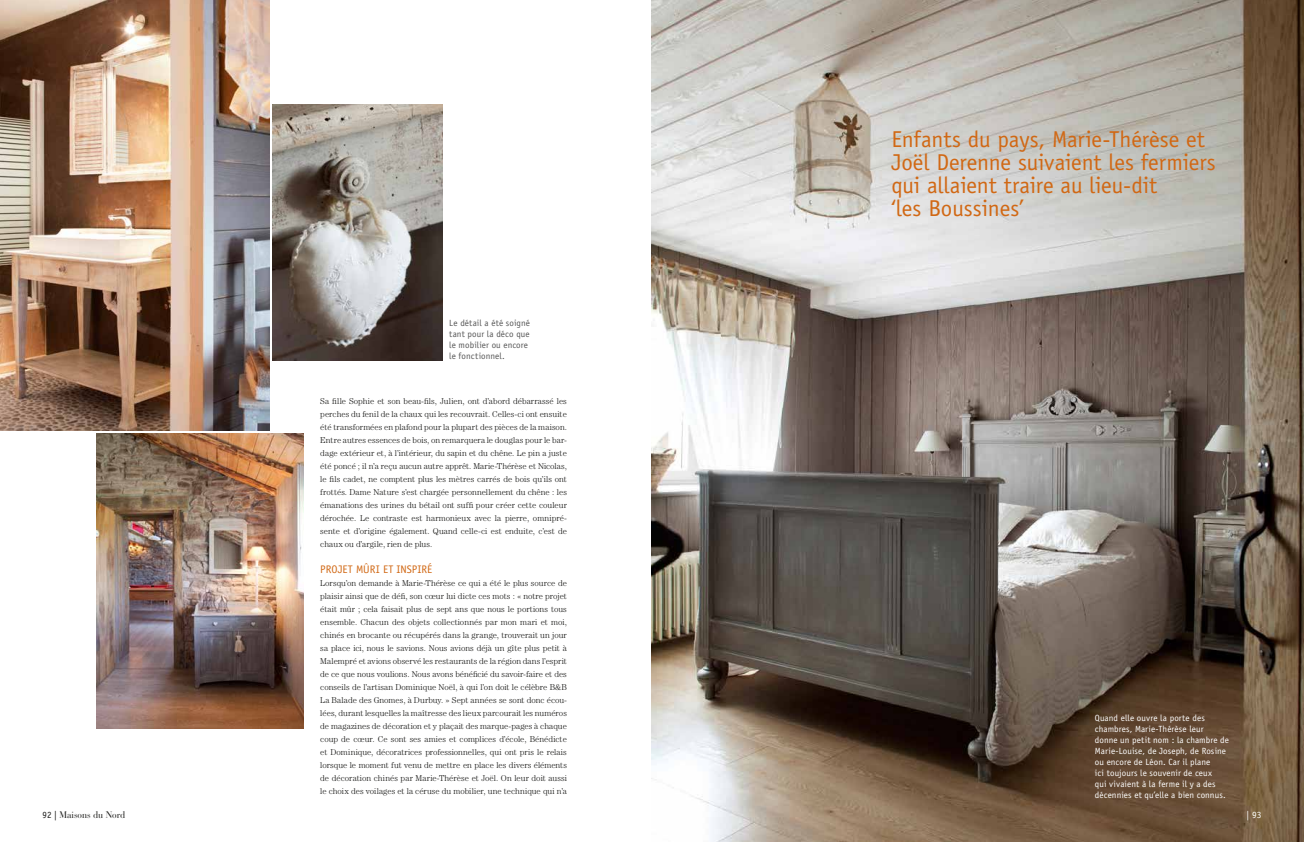
<style>
.page{position:relative;width:1304px;height:842px;background:#fff}
.page>*{position:absolute;margin:0;border:0;box-sizing:border-box;transform-origin:0 0}
.t1{font:23px/23px "Officina Sans Std";letter-spacing:-.005em;color:#d16814}
.t2{font:11px "Officina Sans Std";color:#d16814}
.t3{font:9.5px "Bauer Bodoni";color:#1a1a18;scale:.95 1}
.t4{font:9.5px "Officina Sans Std";color:#fff;scale:.95 1}
.t5{font:9px/11px "Officina Sans Std";letter-spacing:.015em;color:#fff}
.t6{font:9px/11px "Officina Sans Std";letter-spacing:.02em;color:#565656}
.t7{font:300 8.5px/13px "Century Std";color:#1a1a18;text-align:justify}
.s1{font-family:"Officina Sans Std"}
</style>
<div class="page">
<img style="left:272px;top:105px;width:170px;height:255px">
<img style="left:96px;top:434px;width:207px;height:295px">
<img style="left:0;top:0;width:269px;height:431px">
<img style="left:652px;top:0;width:652px;height:842px">
<p class="t6" style="left:449px;top:317px;width:82px">Le détail a été soigné tant pour la déco que le mobilier ou encore le fonctionnel.</p>
<p class="t7" style="left:320px;top:394px;width:248px">Sa fille Sophie et son beau-fils, Julien, ont d’abord débarrassé les perches du fenil de la chaux qui les recouvrait. Celles-ci ont ensuite été transformées en plafond pour la plupart des pièces de la maison.<br>Entre autres essences de bois, on remarquera le douglas pour le bar&shy;dage extérieur et, à l’intérieur, du sapin et du chêne. Le pin a juste été poncé ; il n’a reçu aucun autre apprêt. Marie-Thérèse et Nicolas, le fils cadet, ne comptent plus les mètres carrés de bois qu’ils ont frottés. Dame Nature s’est chargée personnellement du chêne : les émanations des urines du bétail ont suffi pour créer cette couleur dérochée. Le contraste est harmonieux avec la pierre, omnipré&shy;sente et d’origine également. Quand celle-ci est enduite, c’est de chaux ou d’argile, rien de plus.</p>
<p class="t2" style="left:320px;top:563px;width:113px">Projet mûri et inspiré</p>
<p class="t7" style="left:320px;top:576px;width:248px">Lorsqu’on demande à Marie-Thérèse ce qui a été le plus source de plaisir ainsi que de défi, son cœur lui dicte ces mots : « notre projet était mûr ; cela faisait plus de sept ans que nous le portions tous ensemble. Chacun des objets collectionnés par mon mari et moi, chinés en brocante ou récupérés dans la grange, trouverait un jour sa place ici, nous le savions. Nous avions déjà un gîte plus petit à Malempré et avions observé les restaurants de la région dans l’esprit de ce que nous voulions. Nous avons bénéficié du savoir-faire et des conseils de l’artisan Dominique Noël, à qui l’on doit le célèbre B&amp;B La Balade des Gnomes, à Durbuy. » Sept années se sont donc écou&shy;lées, durant lesquelles la maîtresse des lieux parcourait les numéros de magazines de décoration et y plaçait des marque-pages à chaque coup de cœur. Ce sont ses amies et complices d’école, Bénédicte et Dominique, décoratrices professionnelles, qui ont pris le relais lorsque le moment fut venu de mettre en place les divers éléments de décoration chinés par Marie-Thérèse et Joël. On leur doit aussi le choix des voilages et la céruse du mobilier, une technique qui n’a</p>
<h1 class="t1" style="left:891px;top:128px;width:326px">Enfants du pays, Marie-Thérèse et<br>Joël Derenne suivaient les fermiers qui allaient traire au lieu-dit<br>‘les Boussines’</h1>
<p class="t5" style="left:1095px;top:713px;width:136px">Quand elle ouvre la porte des chambres, Marie-Thérèse leur<br>donne un petit nom : la chambre de<br>Marie-Louise, de Joseph, de Rosine ou encore de Léon. Car il plane<br>ici toujours le souvenir de ceux<br>qui vivaient à la ferme il y a des décennies et qu’elle a bien connus.</p>
<p class="t3" style="left:43px;top:809px;width:89px"><span class="s1">92 |</span> Maisons du Nord</p>
<p class="t4" style="left:1247px;top:809px;width:17px">| 93</p>
</div>
